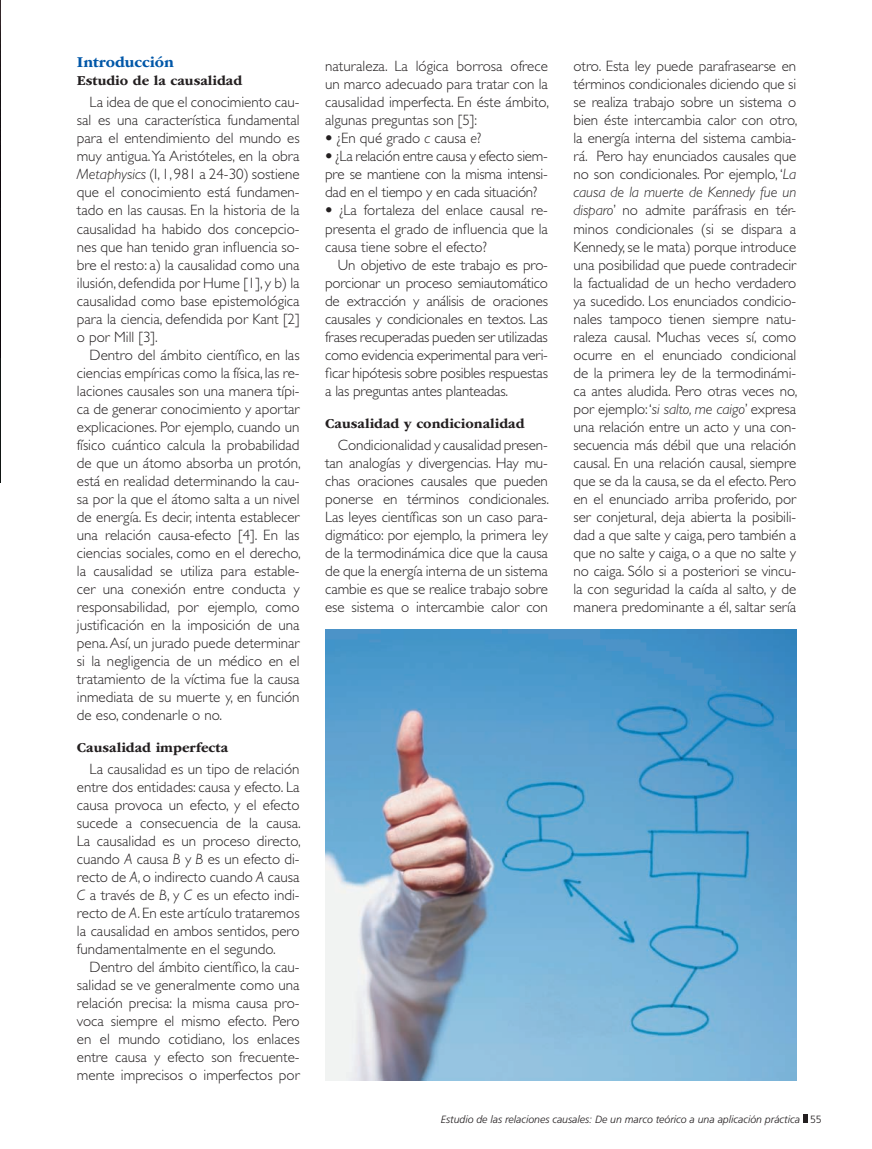
<style>
.page{position:relative;width:872px;height:1149px;background:#fff}
.page>*{position:absolute;margin:0;border:0;box-sizing:border-box;transform-origin:0 0}
.t1{font:700 15.75px "ITC Garamond Std";color:#0157a8}
.t2{font:300 15px/18px "Gill Sans Std";color:#231f20;text-align:justify}
.t3{font:700 14.25px "ITC Garamond Std";color:#231f20}
.t4{font:italic 300 10.5px "Frutiger LT Std";color:#231f20}
.s1{font-style:italic}
.s2{font-family:"Frutiger LT Std"}
.s3{font-style:normal}
</style>
<div class="page">
<svg style="left:803px;top:1114px;width:3px;height:8px"></svg>
<img style="left:0;top:1px;width:1px;height:358px">
<img style="left:0;top:359px;width:1px;height:124px">
<img style="left:325px;top:629px;width:470px;height:451px">
<p class="t1" style="left:77px;top:53px;width:99px">Introducción</p>
<p class="t3" style="left:77px;top:73px;width:167px">Estudio de la causalidad</p>
<p class="t2" style="left:77px;top:94px;width:224px;text-indent:13px">La idea de que el conocimiento cau&shy;sal es una característica fundamental para el entendimiento del mundo es muy antigua. Ya Aristóteles, en la obra <span class="s1">Metaphysics</span> (I, 1, 981 a 24-30) sostiene que el conocimiento está fundamen&shy;tado en las causas. En la historia de la causalidad ha habido dos concepcio&shy;nes que han tenido gran influencia so&shy;bre el resto: a) la causalidad como una ilusión, defendida por Hume [1], y b) la causalidad como base epistemológica para la ciencia, defendida por Kant [2] o por Mill [3].</p>
<p class="t2" style="left:77px;top:346px;width:225px;text-indent:13px">Dentro del ámbito científico, en las ciencias empíricas como la física, las re&shy;laciones causales son una manera típi&shy;ca de generar conocimiento y aportar explicaciones. Por ejemplo, cuando un físico cuántico calcula la probabilidad de que un átomo absorba un protón, está en realidad determinando la cau&shy;sa por la que el átomo salta a un nivel de energía. Es decir, intenta establecer una relación causa-efecto [4]. En las ciencias sociales, como en el derecho, la causalidad se utiliza para estable&shy;cer una conexión entre conducta y responsabilidad, por ejemplo, como justificación en la imposición de una pena. Así, un jurado puede determinar si la negligencia de un médico en el tratamiento de la víctima fue la causa inmediata de su muerte y, en función de eso, condenarle o no.</p>
<p class="t3" style="left:77px;top:739px;width:153px">Causalidad imperfecta</p>
<p class="t2" style="left:77px;top:760px;width:225px;text-indent:13px">La causalidad es un tipo de relación entre dos entidades: causa y efecto. La causa provoca un efecto, y el efecto sucede a consecuencia de la causa.<br>La causalidad es un proceso directo, cuando <span class="s1">A</span> causa <span class="s1">B</span> y <span class="s1">B</span> es un efecto di&shy;recto de <span class="s1">A</span>, o indirecto cuando <span class="s1">A</span> causa <span class="s1">C</span> a través de <span class="s1">B</span>, y <span class="s1">C</span> es un efecto indi&shy;recto de <span class="s1">A</span>. En este artículo trataremos la causalidad en ambos sentidos, pero fundamentalmente en el segundo.</p>
<p class="t2" style="left:77px;top:958px;width:224px;text-indent:13px">Dentro del ámbito científico, la cau&shy;salidad se ve generalmente como una relación precisa: la misma causa pro&shy;voca siempre el mismo efecto. Pero en el mundo cotidiano, los enlaces entre causa y efecto son frecuente&shy;mente imprecisos o imperfectos por</p>
<p class="t2" style="left:325px;top:58px;width:225px">naturaleza. La lógica borrosa ofrece un marco adecuado para tratar con la causalidad imperfecta. En éste ámbito, algunas preguntas son [5]:</p>
<p class="t2" style="left:325px;top:130px;width:158px"><span class="s2">•</span> ¿En qué grado <span class="s1">c</span> causa <span class="s1">e</span>?</p>
<p class="t2" style="left:325px;top:148px;width:224px"><span class="s2">•</span> ¿La relación entre causa y efecto siem&shy;pre se mantiene con la misma intensi&shy;dad en el tiempo y en cada situación?</p>
<p class="t2" style="left:325px;top:202px;width:224px"><span class="s2">•</span> ¿La fortaleza del enlace causal re&shy;presenta el grado de influencia que la causa tiene sobre el efecto?</p>
<p class="t2" style="left:325px;top:256px;width:224px;text-indent:13px">Un objetivo de este trabajo es pro&shy;porcionar un proceso semiautomático de extracción y análisis de oraciones causales y condicionales en textos. Las frases recuperadas pueden ser utilizadas como evidencia experimental para veri&shy;ficar hipótesis sobre posibles respuestas a las preguntas antes planteadas.</p>
<p class="t3" style="left:325px;top:415px;width:201px">Causalidad y condicionalidad</p>
<p class="t2" style="left:325px;top:436px;width:225px;text-indent:13px">Condicionalidad y causalidad presen&shy;tan analogías y divergencias. Hay mu&shy;chas oraciones causales que pueden ponerse en términos condicionales.<br>Las leyes científicas son un caso para&shy;digmático: por ejemplo, la primera ley de la termodinámica dice que la causa de que la energía interna de un sistema cambie es que se realice trabajo sobre ese sistema o intercambie calor con</p>
<p class="t2" style="left:573px;top:58px;width:225px">otro. Esta ley puede parafrasearse en términos condicionales diciendo que si se realiza trabajo sobre un sistema o bien éste intercambia calor con otro, la energía interna del sistema cambia&shy;rá. Pero hay enunciados causales que no son condicionales. Por ejemplo, ‘<span class="s1">La causa de la muerte de Kennedy fue un disparo</span>’ no admite paráfrasis en tér&shy;minos condicionales (si se dispara a Kennedy, se le mata) porque introduce una posibilidad que puede contradecir la factualidad de un hecho verdadero ya sucedido. Los enunciados condicio&shy;nales tampoco tienen siempre natu&shy;raleza causal. Muchas veces sí, como ocurre en el enunciado condicional de la primera ley de la termodinámi&shy;ca antes aludida. Pero otras veces no, por ejemplo: ‘<span class="s1">si salto, me caigo</span>’ expresa una relación entre un acto y una con&shy;secuencia más débil que una relación causal. En una relación causal, siempre que se da la causa, se da el efecto. Pero en el enunciado arriba proferido, por ser conjetural, deja abierta la posibili&shy;dad a que salte y caiga, pero también a que no salte y caiga, o a que no salte y no caiga. Sólo si a posteriori se vincu&shy;la con seguridad la caída al salto, y de manera predominante a él, saltar sería</p>
<p class="t4" style="left:440px;top:1113px;width:382px">Estudio de las relaciones causales: De un marco teórico a una aplicación práctica <span class="s3">55</span></p>
</div>
